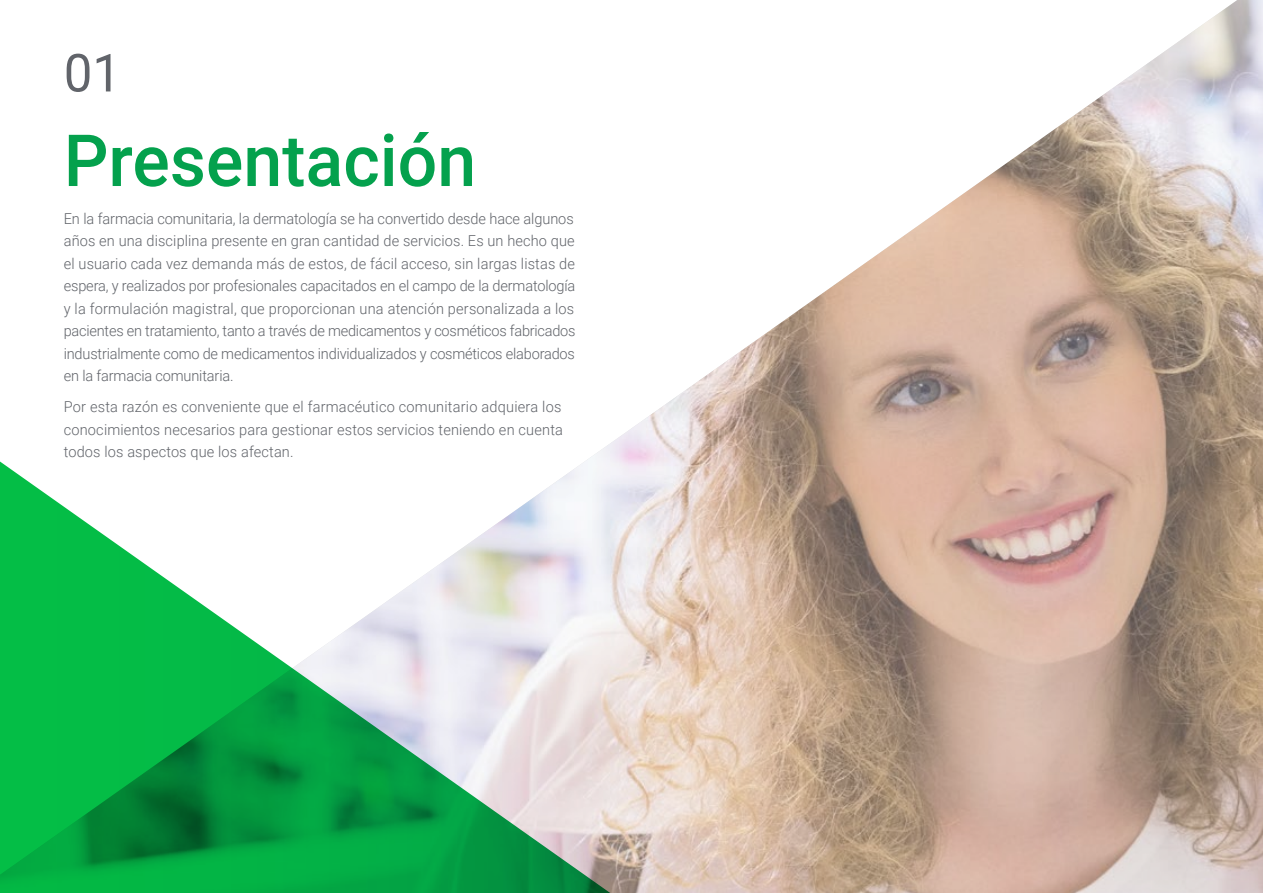
<style>
.page{position:relative;width:1263px;height:893px;background:#fff}
.page>*{position:absolute;margin:0;border:0;box-sizing:border-box;transform-origin:0 0}
.t1{font:500 72px "Roboto";color:#04a14d}
.t2{font:52.5px "Roboto";color:#61646a}
.t3{font:300 15px/22.5px "Roboto";letter-spacing:-.005em;color:#61646a}
</style>
<div class="page">
<img style="left:607px;top:0;width:656px;height:893px">
<svg style="left:0;top:446px;width:640px;height:447px"></svg>
<h2 class="t2" style="left:64px;top:36px;width:59px">01</h2>
<h1 class="t1" style="left:64px;top:110px;width:414px">Presentación</h1>
<p class="t3" style="left:64px;top:207px;width:513px">En la farmacia comunitaria, la dermatología se ha convertido desde hace algunos años en una disciplina presente en gran cantidad de servicios. Es un hecho que el usuario cada vez demanda más de estos, de fácil acceso, sin largas listas de espera, y realizados por profesionales capacitados en el campo de la dermatología y la formulación magistral, que proporcionan una atención personalizada a los pacientes en tratamiento, tanto a través de medicamentos y cosméticos fabricados industrialmente como de medicamentos individualizados y cosméticos elaborados en la farmacia comunitaria.</p>
<p class="t3" style="left:64px;top:395px;width:501px;text-align:justify">Por esta razón es conveniente que el farmacéutico comunitario adquiera los conocimientos necesarios para gestionar estos servicios teniendo en cuenta todos los aspectos que los afectan.</p>
</div>
